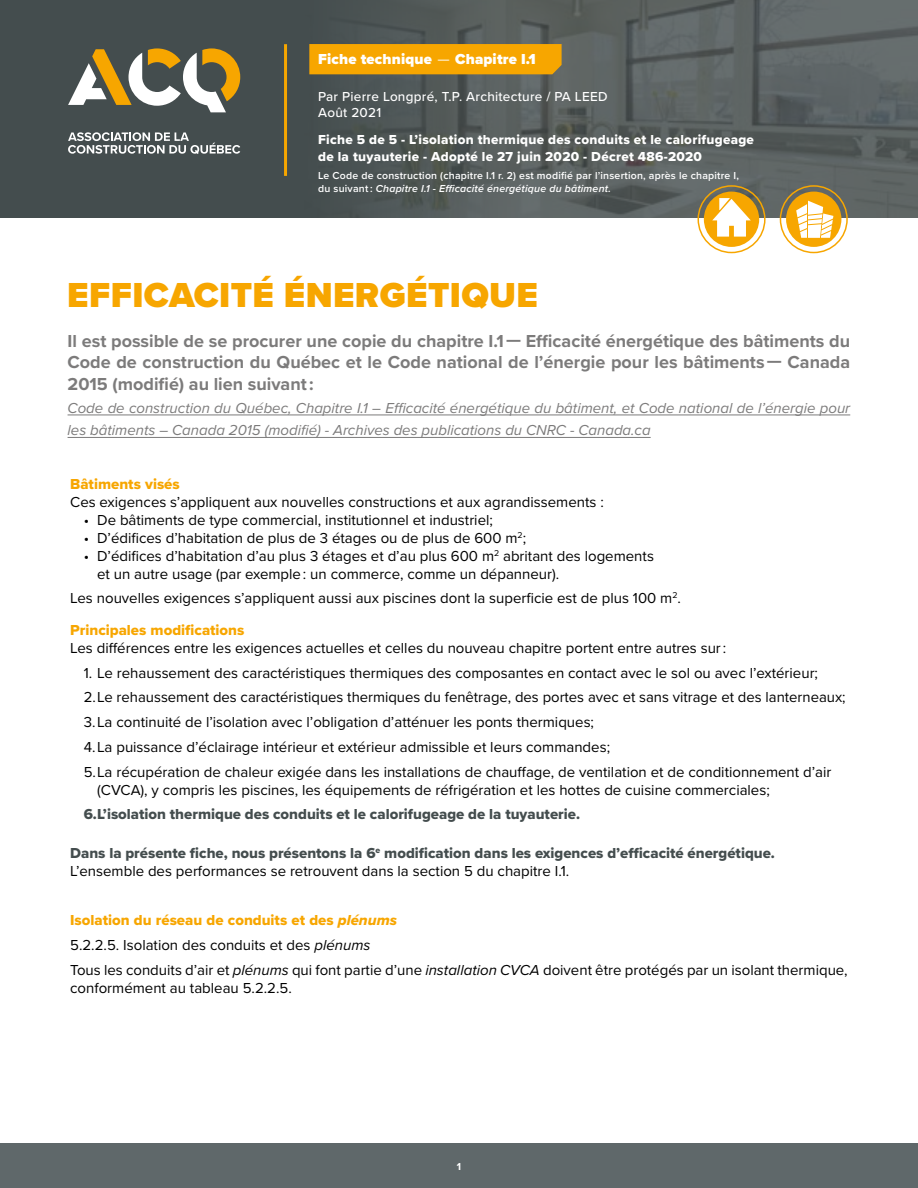
<style>
.page{position:relative;width:918px;height:1188px;background:#fff}
.page>*{position:absolute;margin:0;border:0;box-sizing:border-box;transform-origin:0 0}
.t1{font:900 36px "Proxima Nova";letter-spacing:.01em;color:#f7a600}
.t2{font:700 18px/21.6px "Proxima Nova";color:#7c7b7b;text-align:justify}
.t3{font:15px/24.8px "Proxima Nova";color:#000}
.t4{font:italic 15px/22.5px "Proxima Nova";color:#7c7b7b}
.t5{font:15px "Proxima Nova Extrabld";color:#444d4e}
.t6{font:15px "Proxima Nova Extrabld";color:#f7a600}
.t7{font:900 15px "Proxima Nova";letter-spacing:.01em;color:#fff}
.t8{font:13.5px/16.2px "Proxima Nova Extrabld";letter-spacing:.02em;color:#fff}
.t9{font:500 13.5px/16.2px "Proxima Nova";letter-spacing:.02em;color:#fff}
.t10{font:600 10.5px/13.5px "Proxima Nova";letter-spacing:.02em;color:#fff}
.t11{font:700 10.5px "Proxima Nova";color:#fff}
.s1{font-family:"Bell Gothic Std";font-weight:700}
.s2{font-style:italic}
.s3{font-family:"Proxima Nova Extrabld It"}
</style>
<div class="page">
<div style="left:0;top:0;width:918px;height:218px;background:#444d4e"></div>
<img style="left:210px;top:0;width:708px;height:218px">
<div style="left:704px;top:192px;width:55px;height:55px;background:#f7a600;border-radius:50%"></div>
<div style="left:786px;top:192px;width:55px;height:55px;background:#f7a600;border-radius:50%"></div>
<svg style="left:796px;top:201px;width:37px;height:37px"></svg>
<svg style="left:712px;top:198px;width:39px;height:39px"></svg>
<div style="left:780px;top:185px;width:68px;height:68px;border:2px solid #f7a600;border-radius:50%"></div>
<div style="left:697px;top:185px;width:69px;height:68px;border:2px solid #f7a600;border-radius:50%"></div>
<div style="left:0;top:1143px;width:918px;height:45px;background:#5f686a"></div>
<svg style="left:68px;top:48px;width:172px;height:64px"></svg>
<svg style="left:68px;top:132px;width:172px;height:22px"></svg>
<div style="left:309px;top:44px;width:253px;height:30px;background:#f7a600"></div>
<hr style="left:284px;top:44px;width:3px;height:132px;background:#f7a600">
<hr style="left:68px;top:415px;width:782px;height:1px;background:#7c7b7b">
<hr style="left:68px;top:437px;width:583px;height:1px;background:#7c7b7b">
<p class="t7" style="left:318px;top:48px;width:219px">Fiche technique <span class="s1">—</span> Chapitre I.1</p>
<p class="t9" style="left:318px;top:88px;width:291px">Par Pierre Longpré, T.P. Architecture / PA LEED<br>Août 2021</p>
<p class="t8" style="left:318px;top:132px;width:437px">Fiche 5 de 5 - L’isolation thermique des conduits et le calorifugeage de la tuyauterie - Adopté le 27 juin 2020 - Décret 486-2020</p>
<p class="t10" style="left:318px;top:168px;width:422px">Le Code de construction (chapitre I.1 r. 2) est modifié par l’insertion, après le chapitre I, du suivant : <span class="s2">Chapitre I.1 - Efficacité énergétique du bâtiment.</span></p>
<h1 class="t1" style="left:67px;top:268px;width:472px">EFFICACITÉ ÉNERGÉTIQUE</h1>
<p class="t2" style="left:68px;top:330px;width:784px">Il est possible de se procurer une copie du chapitre I.1 — Efficacité énergétique des bâtiments du Code de construction du Québec et le Code national de l’énergie pour les bâtiments — Canada 2015 (modifié) au lien suivant :</p>
<p class="t4" style="left:68px;top:396px;width:784px">Code de construction du Québec, Chapitre I.1 – Efficacité énergétique du bâtiment, et Code national de l’énergie pour les bâtiments – Canada 2015 (modifié) - Archives des publications du CNRC - Canada.ca</p>
<p class="t6" style="left:70px;top:473px;width:111px">Bâtiments visés</p>
<p class="t3" style="left:70px;top:489px;width:535px">Ces exigences s’appliquent aux nouvelles constructions et aux agrandissements :</p>
<p class="t3" style="left:84px;top:507px;width:411px">• De bâtiments de type commercial, institutionnel et industriel;</p>
<p class="t3" style="left:84px;top:525px;width:444px">• D’édifices d’habitation de plus de 3 étages ou de plus de 600 m<sup>2</sup>;</p>
<p class="t3" style="left:97px;top:546px;width:558px;line-height:18px;text-indent:-14px">• D’édifices d’habitation d’au plus 3 étages et d’au plus 600 m<sup>2</sup> abritant des logements et un autre usage (par exemple : un commerce, comme un dépanneur).</p>
<p class="t3" style="left:70px;top:585px;width:612px">Les nouvelles exigences s’appliquent aussi aux piscines dont la superficie est de plus 100 m<sup>2</sup>.</p>
<p class="t6" style="left:70px;top:619px;width:176px">Principales modifications</p>
<p class="t3" style="left:70px;top:635px;width:658px">Les différences entre les exigences actuelles et celles du nouveau chapitre portent entre autres sur :</p>
<p class="t3" style="left:84px;top:660px;width:763px">1. Le rehaussement des caractéristiques thermiques des composantes en contact avec le sol ou avec l’extérieur; 2.Le rehaussement des caractéristiques thermiques du fenêtrage, des portes avec et sans vitrage et des lanterneaux; 3.La continuité de l’isolation avec l’obligation d’atténuer les ponts thermiques;<br>4.La puissance d’éclairage intérieur et extérieur admissible et leurs commandes;<br>5.La récupération de chaleur exigée dans les installations de chauffage, de ventilation et de conditionnement d’air</p>
<p class="t3" style="left:97px;top:777px;width:674px">(CVCA), y compris les piscines, les équipements de réfrigération et les hottes de cuisine commerciales;</p>
<p class="t5" style="left:84px;top:803px;width:498px">6.L’isolation thermique des conduits et le calorifugeage de la tuyauterie.</p>
<p class="t5" style="left:70px;top:842px;width:706px">Dans la présente fiche, nous présentons la 6<sup>e</sup> modification dans les exigences d’efficacité énergétique.</p>
<p class="t3" style="left:70px;top:858px;width:501px">L’ensemble des performances se retrouvent dans la section 5 du chapitre I.1.</p>
<p class="t6" style="left:70px;top:909px;width:328px">Isolation du réseau de conduits et des <span class="s3">plénums</span></p>
<p class="t3" style="left:70px;top:932px;width:779px">5.2.2.5. Isolation des conduits et des <span class="s2">plénums<br></span>Tous les conduits d’air et <span class="s2">plénums</span> qui font partie d’une <span class="s2">installation CVCA</span> doivent être protégés par un isolant thermique,</p>
<p class="t3" style="left:70px;top:975px;width:223px">conformément au tableau 5.2.2.5.</p>
<p class="t11" style="left:457px;top:1158px;width:6px">1</p>
</div>
